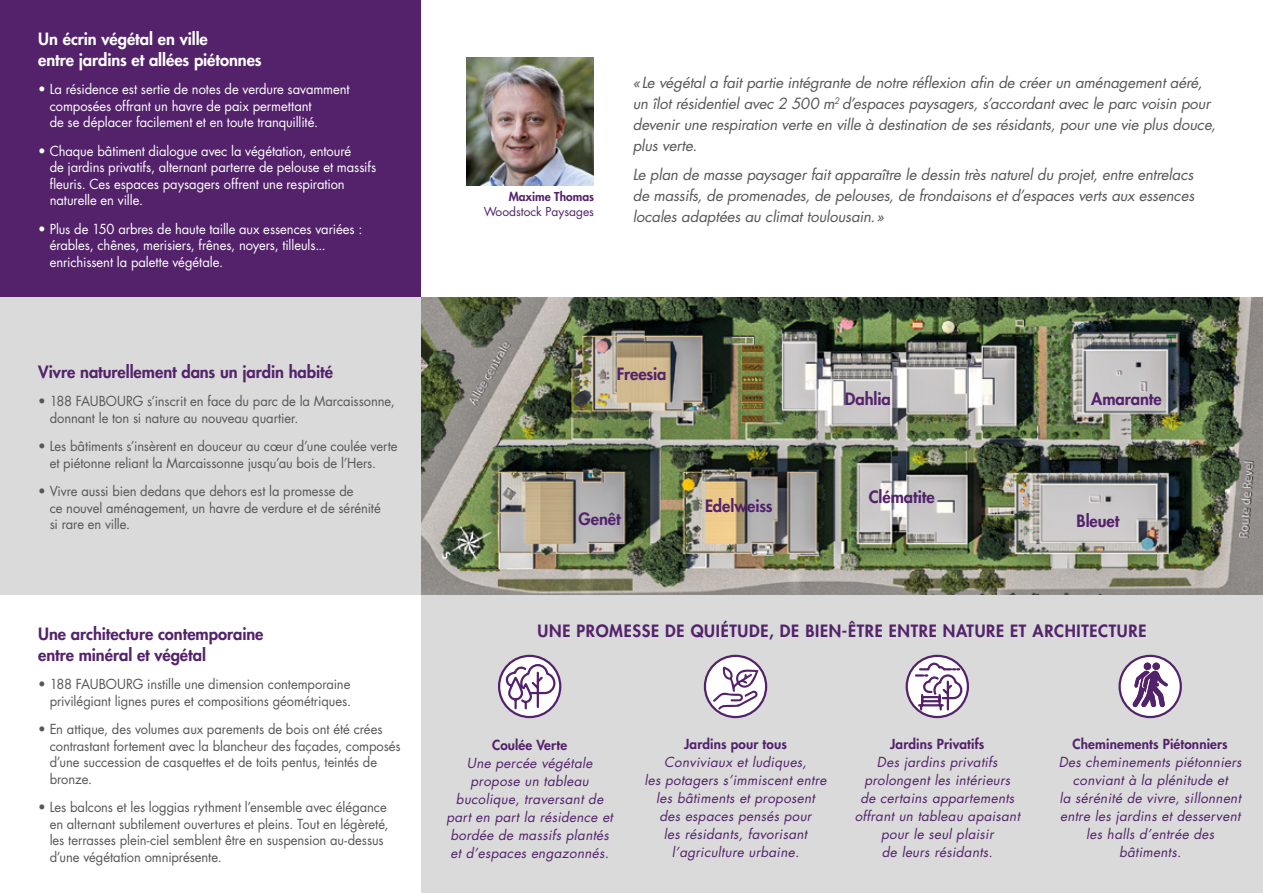
<style>
.page{position:relative;width:1263px;height:893px;background:#fff}
.page>*{position:absolute;margin:0;border:0;box-sizing:border-box;transform-origin:0 0}
.t1{font:800 16.5px/21px "Futura Std";color:#53226b}
.t2{font:800 16.5px "Futura Std";letter-spacing:.04em;color:#53226b}
.t3{font:800 16.5px/21px "Futura Std";letter-spacing:-.005em;color:#fff}
.t4{font:italic 15px/21px "Futura Std";letter-spacing:-.01em;color:#575756}
.t5{font:13.5px/16.5px "Futura Std";letter-spacing:-.005em;color:#575756;scale:.96 1}
.t6{font:italic 13.5px/18px "Futura Std";letter-spacing:.02em;color:#53226b;text-align:center}
.t7{font:13.5px/16.5px "Futura Std";letter-spacing:-.005em;color:#fff;scale:.96 1}
.t8{font:800 13.5px "Futura Std";letter-spacing:.01em;color:#53226b}
.t9{font:12px "Futura Std";color:#53226b}
.t10{font:800 12px "Futura Std";color:#53226b}
</style>
<div class="page">
<img style="left:421px;top:298px;width:842px;height:297px">
<img style="left:466px;top:58px;width:128px;height:127px">
<div style="left:0;top:0;width:421px;height:298px;background:#53226b"></div>
<div style="left:0;top:298px;width:421px;height:297px;background:#dadada"></div>
<div style="left:421px;top:595px;width:842px;height:298px;background:#dadada"></div>
<svg style="left:1119px;top:656px;width:62px;height:61px"></svg>
<div style="left:1118px;top:655px;width:64px;height:63px;border:2px solid #53226b;border-radius:50%"></div>
<svg style="left:1132px;top:663px;width:36px;height:44px;background:#a58cb2"></svg>
<div style="left:1152px;top:663px;width:8px;height:7px;background:#53226b;border-radius:50%"></div>
<svg style="left:907px;top:656px;width:61px;height:61px"></svg>
<div style="left:906px;top:655px;width:63px;height:63px;border:2px solid #53226b;border-radius:50%"></div>
<svg style="left:914px;top:661px;width:49px;height:51px;background:#ccbdd3"></svg>
<svg style="left:499px;top:656px;width:61px;height:61px"></svg>
<div style="left:498px;top:655px;width:63px;height:63px;border:2px solid #53226b;border-radius:50%"></div>
<svg style="left:505px;top:663px;width:52px;height:47px;background:#cec0d4"></svg>
<svg style="left:705px;top:656px;width:61px;height:61px"></svg>
<div style="left:704px;top:655px;width:63px;height:63px;border:2px solid #53226b;border-radius:50%"></div>
<svg style="left:713px;top:666px;width:45px;height:44px;background:#d3c7d9"></svg>
<p class="t3" style="left:38px;top:28px;width:225px">Un écrin végétal en ville<br>entre jardins et allées piétonnes</p>
<p class="t7" style="left:50px;top:81px;width:314px;text-indent:-11px">• La résidence est sertie de notes de verdure savamment composées offrant un havre de paix permettant<br>de se déplacer facilement et en toute tranquillité.</p>
<p class="t7" style="left:50px;top:143px;width:342px;text-indent:-11px">• Chaque bâtiment dialogue avec la végétation, entouré<br>de jardins privatifs, alternant parterre de pelouse et massifs fleuris. Ces espaces paysagers offrent une respiration naturelle en ville.</p>
<p class="t7" style="left:50px;top:221px;width:327px;text-indent:-11px">• Plus de 150 arbres de haute taille aux essences variées : érables, chênes, merisiers, frênes, noyers, tilleuls... enrichissent la palette végétale.</p>
<p class="t1" style="left:38px;top:361px;width:296px">Vivre naturellement dans un jardin habité</p>
<p class="t5" style="left:50px;top:393px;width:361px;text-indent:-11px">• 188 FAUBOURG s’inscrit en face du parc de la Marcaissonne, donnant le ton si nature au nouveau quartier.</p>
<p class="t5" style="left:50px;top:438px;width:364px;text-indent:-11px">• Les bâtiments s’insèrent en douceur au cœur d’une coulée verte et piétonne reliant la Marcaissonne jusqu’au bois de l’Hers.</p>
<p class="t5" style="left:50px;top:483px;width:346px;text-indent:-11px">• Vivre aussi bien dedans que dehors est la promesse de<br>ce nouvel aménagement, un havre de verdure et de sérénité si rare en ville.</p>
<p class="t1" style="left:38px;top:623px;width:227px">Une architecture contemporaine entre minéral et végétal</p>
<p class="t5" style="left:38px;top:676px;width:327px;text-align:right">• 188 FAUBOURG instille une dimension contemporaine privilégiant lignes pures et compositions géométriques.</p>
<p class="t5" style="left:50px;top:721px;width:367px;text-indent:-11px">• En attique, des volumes aux parements de bois ont été crées contrastant fortement avec la blancheur des façades, composés d’une succession de casquettes et de toits pentus, teintés de bronze.</p>
<p class="t5" style="left:50px;top:799px;width:355px;text-indent:-11px">• Les balcons et les loggias rythment l’ensemble avec élégance en alternant subtilement ouvertures et pleins. Tout en légèreté, les terrasses plein-ciel semblent être en suspension au-dessus d’une végétation omniprésente.</p>
<p class="t10" style="left:509px;top:189px;width:87px">Maxime Thomas</p>
<p class="t9" style="left:484px;top:204px;width:112px">Woodstock Paysages</p>
<p class="t4" style="left:633px;top:72px;width:584px">«Le végétal a fait partie intégrante de notre réflexion afin de créer un aménagement aéré, un îlot résidentiel avec 2 500 m<sup>2</sup> d’espaces paysagers, s’accordant avec le parc voisin pour devenir une respiration verte en ville à destination de ses résidants, pour une vie plus douce, plus verte.</p>
<p class="t4" style="left:633px;top:164px;width:563px;text-align:justify">Le plan de masse paysager fait apparaître le dessin très naturel du projet, entre entrelacs de massifs, de promenades, de pelouses, de frondaisons et d’espaces verts aux essences locales adaptées au climat toulousain.»</p>
<p class="t1" style="left:617px;top:363px;width:51px">Freesia</p>
<p class="t1" style="left:845px;top:389px;width:47px">Dahlia</p>
<p class="t1" style="left:1091px;top:389px;width:72px">Amarante</p>
<p class="t1" style="left:578px;top:508px;width:44px">Genêt</p>
<p class="t1" style="left:705px;top:495px;width:69px">Edelweiss</p>
<p class="t1" style="left:869px;top:486px;width:67px">Clématite</p>
<p class="t1" style="left:1076px;top:511px;width:44px">Bleuet</p>
<p class="t2" style="left:538px;top:621px;width:610px">UNE PROMESSE DE QUIÉTUDE, DE BIEN-ÊTRE ENTRE NATURE ET ARCHITECTURE</p>
<p class="t8" style="left:492px;top:736px;width:77px">Coulée Verte</p>
<p class="t6" style="left:446px;top:754px;width:168px">Une percée végétale propose un tableau bucolique, traversant de part en part la résidence et bordée de massifs plantés et d’espaces engazonnés.</p>
<p class="t8" style="left:684px;top:736px;width:104px">Jardins pour tous</p>
<p class="t6" style="left:644px;top:754px;width:184px">Conviviaux et ludiques,<br>les potagers s’immiscent entre les bâtiments et proposent des espaces pensés pour<br>les résidants, favorisant l’agriculture urbaine.</p>
<p class="t8" style="left:890px;top:736px;width:96px">Jardins Privatifs</p>
<p class="t6" style="left:855px;top:754px;width:167px">Des jardins privatifs prolongent les intérieurs<br>de certains appartements offrant un tableau apaisant pour le seul plaisir<br>de leurs résidants.</p>
<p class="t8" style="left:1072px;top:736px;width:157px">Cheminements Piétonniers</p>
<p class="t6" style="left:1059px;top:754px;width:184px">Des cheminements piétonniers conviant à la plénitude et<br>la sérénité de vivre, sillonnent entre les jardins et desservent les halls d’entrée des bâtiments.</p>
</div>
